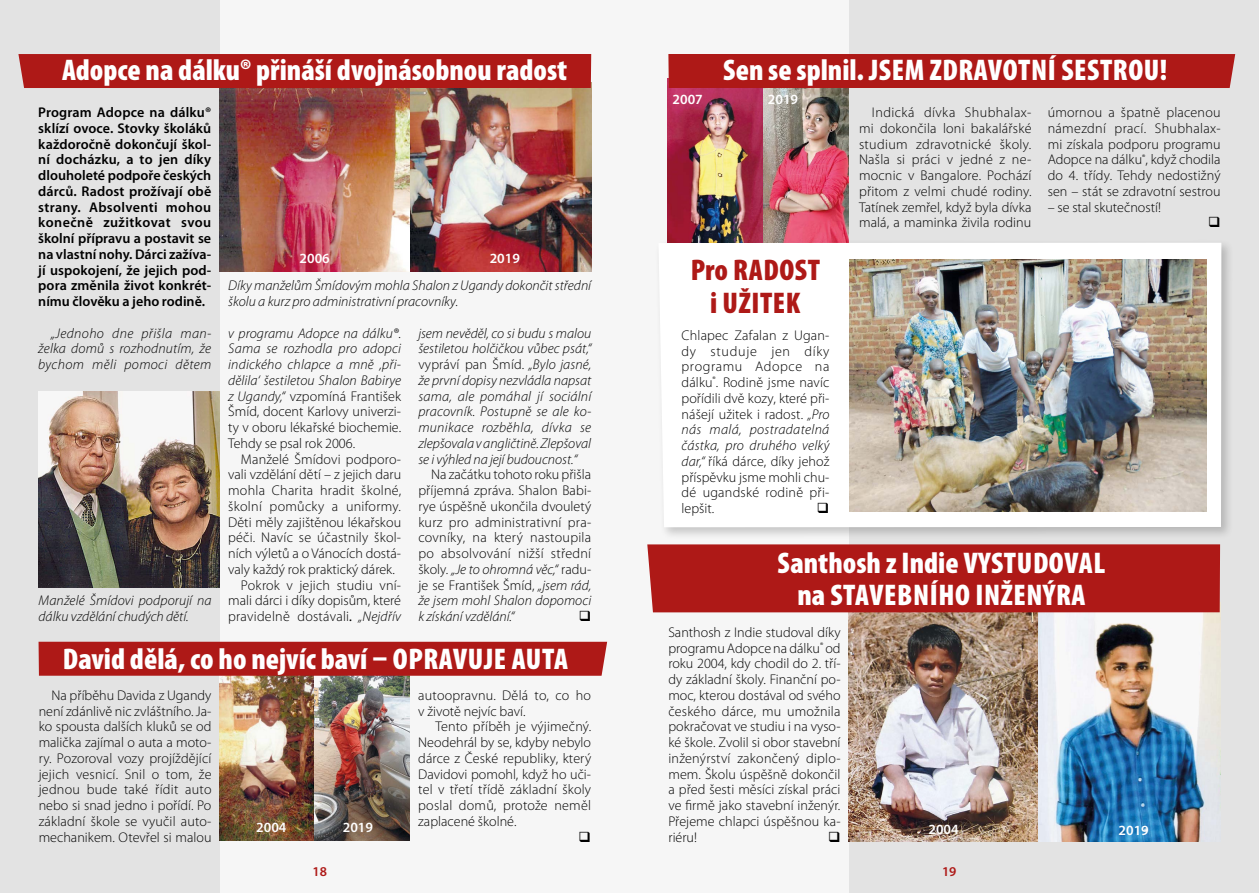
<style>
.page{position:relative;width:1259px;height:893px;background:#e3e3e3}
.page>*{position:absolute;margin:0;border:0;box-sizing:border-box;transform-origin:0 0}
.t1{font:900 condensed 30px/31.5px "Myriad Pro";letter-spacing:.01em;color:#fff;text-align:center}
.t2{font:900 condensed 30px/33px "Myriad Pro";letter-spacing:.02em;color:#ae1917;text-align:center}
.t3{font:300 14.1px/15.8px "Myriad Pro";letter-spacing:.01em;color:#000;text-align:justify}
.t4{font:italic 300 14.1px/15.8px "Myriad Pro";color:#000;text-align:justify}
.t5{font:600 14.1px/15.8px "Myriad Pro";letter-spacing:.005em;color:#000;text-align:justify}
.t6{font:600 14.1px "Myriad Pro";color:#fff}
.t7{font:600 13.5px "Myriad Pro";color:#ae1917}
.s1{font-style:normal}
.s2{font-weight:400;font-style:italic}
.s3{font-style:italic}
</style>
<div class="page">
<div style="left:629px;top:0;width:220px;height:893px;background:#f6f6f6"></div>
<div style="left:220px;top:0;width:409px;height:893px;background:#f6f6f6"></div>
<img style="left:220px;top:88px;width:371px;height:183px">
<div style="left:18px;top:54px;width:573px;height:34px;background:#ae1917"></div>
<img style="left:848px;top:612px;width:372px;height:230px">
<img style="left:667px;top:78px;width:96px;height:160px">
<img style="left:763px;top:88px;width:85px;height:150px">
<div style="left:668px;top:54px;width:567px;height:34px;background:#ae1917"></div>
<img style="left:219px;top:676px;width:190px;height:165px">
<div style="left:39px;top:642px;width:568px;height:34px;background:#ae1917"></div>
<img style="left:39px;top:391px;width:181px;height:196px">
<div style="left:655px;top:238px;width:579px;height:302px;background:#000;opacity:.2"></div>
<div style="left:658px;top:243px;width:563px;height:284px;background:#fff"></div>
<img style="left:849px;top:259px;width:357px;height:252px">
<div style="left:647px;top:544px;width:573px;height:68px;background:#ae1917"></div>
<svg style="left:818px;top:503px;width:10px;height:10px"></svg>
<h1 class="t1" style="left:62px;top:53px;width:507px">Adopce na dálku® přináší dvojnásobnou radost</h1>
<p class="t5" style="left:38px;top:104px;width:174px">Program Adopce na dálku® sklízí ovoce. Stovky školáků každoročně dokončují škol&shy;ní docházku, a to jen díky dlouholeté podpoře českých dárců. Radost prožívají obě strany. Absolventi mohou konečně zužitkovat svou školní přípravu a postavit se na vlastní nohy. Dárci zažíva&shy;jí uspokojení, že jejich pod&shy;pora změnila život konkrét&shy;nímu člověku a jeho rodině.</p>
<p class="t4" style="left:38px;top:325px;width:174px;text-indent:13px">„Jednoho dne přišla man&shy;želka domů s rozhodnutím, že bychom měli pomoci dětem</p>
<p class="t4" style="left:228px;top:325px;width:175px">v programu Adopce na dálku®.<br>Sama se rozhodla pro adopci indického chlapce a mně ,při&shy;dělila‘ šestiletou Shalon Babirye z Ugandy,“ <span class="s1">vzpomíná František Šmíd, docent Karlovy univerzi&shy;ty v oboru lékařské biochemie.<br>Tehdy se psal rok 2006.</span></p>
<p class="t3" style="left:241px;top:451px;width:162px">Manželé Šmídovi podporo-</p>
<p class="t3" style="left:228px;top:467px;width:174px">vali vzdělání dětí – z jejich daru</p>
<p class="t3" style="left:228px;top:482px;width:174px">mohla Charita hradit školné,</p>
<p class="t3" style="left:228px;top:498px;width:174px">školní pomůcky a uniformy.</p>
<p class="t3" style="left:228px;top:514px;width:174px">Děti měly zajištěnou lékařskou</p>
<p class="t3" style="left:228px;top:530px;width:174px">péči. Navíc se účastnily škol-</p>
<p class="t3" style="left:228px;top:545px;width:174px">ních výletů a o Vánocích dostá-</p>
<p class="t3" style="left:228px;top:561px;width:168px">valy každý rok praktický dárek.</p>
<p class="t3" style="left:241px;top:577px;width:162px">Pokrok v jejich studiu vní-</p>
<p class="t3" style="left:228px;top:593px;width:174px">mali dárci i díky dopisům, které</p>
<p class="t3" style="left:228px;top:608px;width:174px">pravidelně dostávali<span class="s2">.</span> <span class="s3">„Nejdřív</span></p>
<p class="t6" style="left:490px;top:249px;width:32px">2019</p>
<p class="t6" style="left:299px;top:249px;width:32px">2006</p>
<p class="t4" style="left:228px;top:278px;width:364px">Díky manželům Šmídovým mohla Shalon z Ugandy dokončit střední školu a kurz pro administrativní pracovníky.</p>
<p class="t4" style="left:418px;top:325px;width:174px">jsem nevěděl, co si budu s malou šestiletou holčičkou vůbec psát,“ <span class="s1">vypráví pan Šmíd.</span> „Bylo jasné, že první dopisy nezvládla napsat sama, ale pomáhal jí sociální pracovník. Postupně se ale ko&shy;munikace rozběhla, dívka se zlepšovala v angličtině. Zlepšoval se i výhled na její budoucnost.“</p>
<p class="t3" style="left:418px;top:467px;width:174px;text-indent:13px">Na začátku tohoto roku přišla příjemná zpráva. Shalon Babi&shy;rye úspěšně ukončila dvouletý kurz pro administrativní pra&shy;covníky, na který nastoupila po absolvování nižší střední školy. <span class="s3">„Je to ohromná věc,“</span> radu&shy;je se František Šmíd, <span class="s3">„jsem rád, že jsem mohl Shalon dopomoci k získání vzdělání.“</span></p>
<p class="t4" style="left:39px;top:593px;width:175px">Manželé Šmídovi podporují na dálku vzdělání chudých dětí.</p>
<h1 class="t1" style="left:63px;top:642px;width:507px">David dělá, co ho nejvíc baví – opravuj e auta</h1>
<p class="t3" style="left:39px;top:687px;width:174px;text-indent:13px">Na příběhu Davida z Ugandy není zdánlivě nic zvláštního. Ja&shy;ko spousta dalších kluků se od malička zajímal o auta a moto&shy;ry. Pozoroval vozy projíždějící jejich vesnicí. Snil o tom, že jednou bude také řídit auto nebo si snad jedno i pořídí. Po základní škole se vyučil auto&shy;mechanikem. Otevřel si malou</p>
<p class="t3" style="left:418px;top:687px;width:174px">autoopravnu. Dělá to, co ho v životě nejvíc baví.</p>
<p class="t3" style="left:418px;top:719px;width:174px;text-indent:17px">Tento příběh je výjimečný.<br>N eodehrál by se, kdyby nebylo dárce z České republiky, který Davidovi pomohl, když ho uči&shy;tel v třetí třídě základní školy poslal domů, protože neměl zaplacené školné.</p>
<p class="t6" style="left:256px;top:818px;width:32px">2004</p>
<p class="t6" style="left:343px;top:818px;width:32px">2019</p>
<h1 class="t1" style="left:723px;top:54px;width:446px">Sen se splnil. Jsem zdravotní sestrou!</h1>
<p class="t3" style="left:1047px;top:104px;width:174px">úmornou a špatně placenou námezdní prací. Shubhalax&shy;mi získala podporu programu Adopce na dálku<sup>®</sup>, když chodila do 4. třídy. Tehdy nedostižný sen – stát se zdravotní sestrou</p>
<p class="t3" style="left:1047px;top:199px;width:115px">– se stal skutečností!</p>
<p class="t6" style="left:672px;top:90px;width:32px">2007</p>
<p class="t6" style="left:768px;top:90px;width:32px">2019</p>
<p class="t3" style="left:859px;top:104px;width:174px;text-indent:13px">I ndická dívka Shubhalax&shy;mi dokončila loni bakalářské studium zdravotnické školy.<br>Našla si práci v jedné z ne&shy;mocnic v Bangalore. Pochází přitom z velmi chudé rodiny.<br>Tatínek zemřel, když byla dívka malá, a maminka živila rodinu</p>
<h1 class="t2" style="left:690px;top:252px;width:131px">Pro radost iužitek</h1>
<p class="t3" style="left:681px;top:327px;width:149px">Chlapec Zafalan z Ugan&shy;dy studuje jen díky programu Adopce na dálku<sup>®</sup>. Rodině jsme navíc pořídili dvě kozy, které při&shy;nášejí užitek i radost. <span class="s3">„Pro nás malá, postradatelná částka, pro druhého velký dar,“</span> říká dárce, díky jehož příspěvku jsme mohli chu&shy;dé ugandské rodině při&shy;lepšit.</p>
<h1 class="t1" style="left:777px;top:547px;width:329px">Santhosh z Indie vystudoval na stavebního inženýra</h1>
<p class="t3" style="left:668px;top:624px;width:174px">Santhosh z I ndie studoval díky programu Adopce na dálku<sup>®</sup> od roku 2004, kdy chodil do 2. tří&shy;dy základní školy. Finanční po&shy;moc, kterou dostával od svého českého dárce, mu umožnila pokračovat ve studiu i na vyso&shy;ké škole. Zvolil si obor stavební inženýrství zakončený diplo&shy;mem. Školu úspěšně dokončil a před šesti měsíci získal práci ve firmě jako stavební inženýr.<br>Přejeme chlapci úspěšnou ka&shy;riéru!</p>
<p class="t6" style="left:928px;top:820px;width:32px">2004</p>
<p class="t6" style="left:1118px;top:821px;width:32px">2019</p>
<p class="t7" style="left:312px;top:863px;width:16px">18</p>
<p class="t7" style="left:942px;top:863px;width:16px">19</p>
</div>
